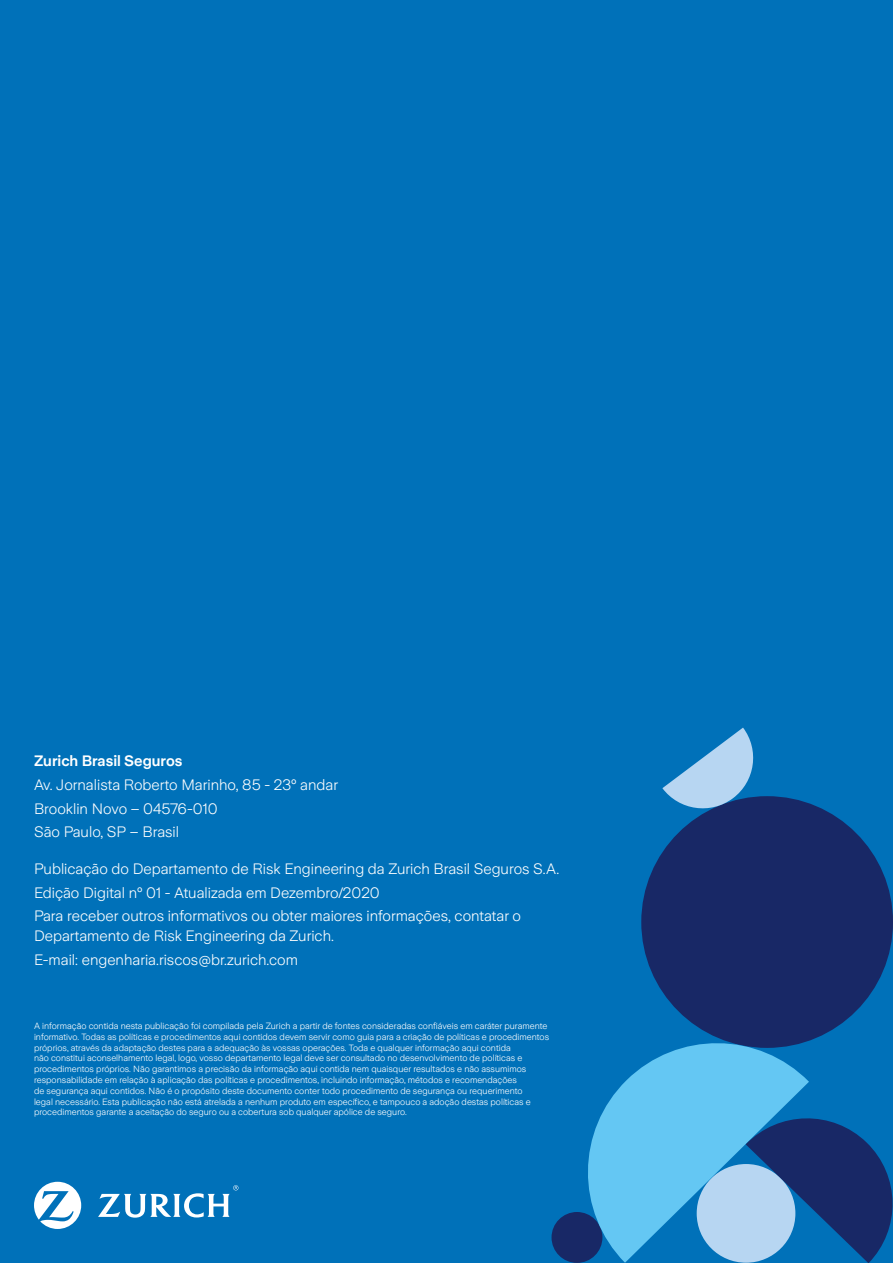
<style>
.page{position:relative;width:893px;height:1263px;background:#0071b9}
.page>*{position:absolute;margin:0;border:0;box-sizing:border-box;transform-origin:0 0}
.t1{font:300 15px/23.7px "Zurich Sans";color:#fff}
.t2{font:600 15px "Zurich Sans";color:#fff}
.t3{font:300 9px/10.8px "Zurich Sans";color:#fff}
</style>
<div class="page">
<div style="left:641px;top:796px;width:252px;height:252px;background:#182866;border-radius:50%"></div>
<div style="left:551px;top:1212px;width:51px;height:51px;background:#182866;border-radius:50%"></div>
<svg style="left:575px;top:1030px;width:234px;height:233px;fill:#64c7f3"></svg>
<svg style="left:662px;top:728px;width:98px;height:87px"></svg>
<svg style="left:746px;top:1109px;width:147px;height:154px"></svg>
<svg style="left:34px;top:1182px;width:47px;height:47px"></svg>
<svg style="left:98px;top:1185px;width:140px;height:33px"></svg>
<h1 class="t2" style="left:34px;top:753px;width:150px">Zurich Brasil Seguros</h1>
<h1 class="t1" style="left:34px;top:773px;width:306px">Av. Jornalista Roberto Marinho, 85 - 23º andar<br>Brooklin Novo – 04576-010<br>São Paulo, SP – Brasil</h1>
<h1 class="t1" style="left:34px;top:857px;width:527px">Publicação do Departamento de Risk Engineering da Zurich Brasil Seguros S.A.<br>Edição Digital nº 01 - Atualizada em Dezembro/2020<br>Para receber outros informativos ou obter maiores informações, contatar o</h1>
<h1 class="t1" style="left:34px;top:924px;width:301px">Departamento de Risk Engineering da Zurich.<br>E-mail: engenharia.riscos@br.zurich.com</h1>
<p class="t3" style="left:34px;top:1020px;width:517px">A informação contida nesta publicação foi compilada pela Zurich a partir de fontes consideradas confiáveis em caráter puramente informativo. Todas as políticas e procedimentos aqui contidos devem servir como guia para a criação de políticas e procedimentos próprios, através da adaptação destes para a adequação às vossas operações. Toda e qualquer informação aqui contida<br>não constitui aconselhamento legal, logo, vosso departamento legal deve ser consultado no desenvolvimento de políticas e procedimentos próprios. Não garantimos a precisão da informação aqui contida nem quaisquer resultados e não assumimos responsabilidade em relação à aplicação das políticas e procedimentos, incluindo informação, métodos e recomendações<br>de segurança aqui contidos. Não é o propósito deste documento conter todo procedimento de segurança ou requerimento<br>legal necessário. Esta publicação não está atrelada a nenhum produto em específico, e tampouco a adoção destas políticas e procedimentos garante a aceitação do seguro ou a cobertura sob qualquer apólice de seguro.</p>
</div>
